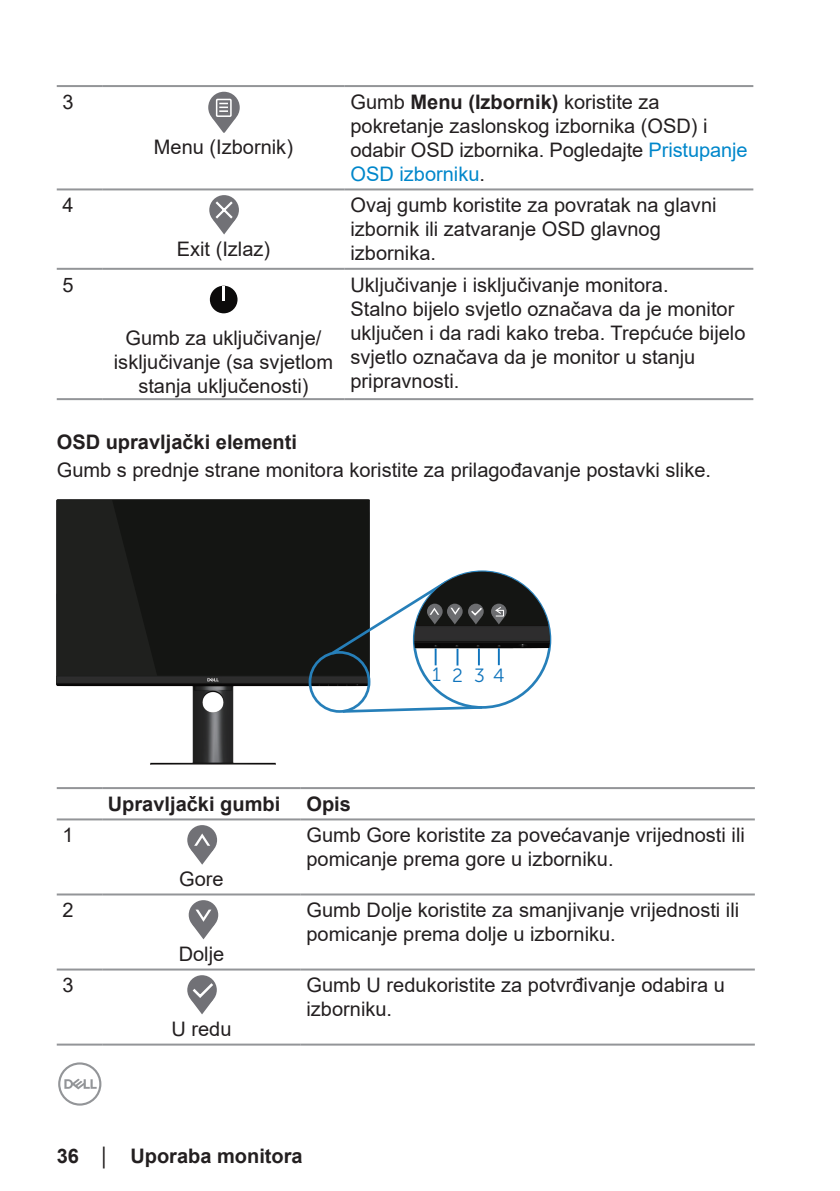
<style>
.page{position:relative;width:840px;height:1191px;background:#fff}
.page>*{position:absolute;margin:0;border:0;box-sizing:border-box;transform-origin:0 0}
.text{font:20px/24px "Arial";color:#231f20}
.Head3{font:700 20px "Arial";color:#231f20}
.text_bold{font:700 20px "Arial";color:#231f20}
.t1{font:19.2px "Museo Sans For Dell 300";color:#1074bc}
.s1{font-weight:700}
.s2{color:#0087cb}
.s3{font-weight:400;font-size:18px}
</style>
<div class="page">
<svg style="left:58px;top:1062px;width:43px;height:43px"></svg>
<hr style="left:57px;top:85px;width:45px;height:2px;background:#939598">
<hr style="left:57px;top:188px;width:45px;height:2px;background:#939598">
<hr style="left:57px;top:268px;width:45px;height:2px;background:#939598">
<hr style="left:57px;top:398px;width:45px;height:2px;background:#939598">
<hr style="left:102px;top:85px;width:242px;height:2px;background:#939598">
<hr style="left:344px;top:85px;width:409px;height:2px;background:#939598">
<hr style="left:102px;top:188px;width:242px;height:2px;background:#939598">
<hr style="left:344px;top:188px;width:409px;height:2px;background:#939598">
<hr style="left:102px;top:268px;width:242px;height:2px;background:#939598">
<hr style="left:344px;top:268px;width:409px;height:2px;background:#939598">
<hr style="left:102px;top:398px;width:242px;height:2px;background:#939598">
<hr style="left:344px;top:398px;width:409px;height:2px;background:#939598">
<div style="left:208px;top:92px;width:31px;height:31px;background:#717176;border-radius:50%"></div>
<svg style="left:212px;top:99px;width:24px;height:34px"></svg>
<svg style="left:209px;top:195px;width:30px;height:30px"></svg>
<svg style="left:213px;top:199px;width:22px;height:35px"></svg>
<div style="left:210px;top:286px;width:27px;height:27px;background:#0c0b0b;border-radius:50%"></div>
<hr style="left:222px;top:286px;width:3px;height:15px;background:#fff">
<img style="left:57px;top:499px;width:313px;height:265px">
<div style="left:57px;top:500px;width:312px;height:175px;background:#1f201e"></div>
<svg style="left:113px;top:500px;width:256px;height:175px;fill:#141513"></svg>
<div style="left:308px;top:651px;width:62px;height:62px;border:3px solid #267fb9;border-radius:50%"></div>
<svg style="left:340px;top:704px;width:144px;height:10px"></svg>
<img style="left:414px;top:572px;width:135px;height:135px;border-radius:68px">
<svg style="left:328px;top:572px;width:221px;height:93px"></svg>
<hr style="left:57px;top:787px;width:45px;height:2px;background:#939598">
<hr style="left:102px;top:787px;width:198px;height:2px;background:#939598">
<hr style="left:300px;top:787px;width:454px;height:2px;background:#939598">
<hr style="left:57px;top:818px;width:45px;height:2px;background:#939598">
<hr style="left:102px;top:818px;width:198px;height:2px;background:#939598">
<hr style="left:300px;top:818px;width:454px;height:2px;background:#939598">
<hr style="left:57px;top:893px;width:45px;height:2px;background:#939598">
<hr style="left:102px;top:893px;width:198px;height:2px;background:#939598">
<hr style="left:300px;top:893px;width:454px;height:2px;background:#939598">
<hr style="left:57px;top:968px;width:45px;height:2px;background:#939598">
<hr style="left:102px;top:968px;width:198px;height:2px;background:#939598">
<hr style="left:300px;top:968px;width:454px;height:2px;background:#939598">
<hr style="left:57px;top:1043px;width:45px;height:2px;background:#939598">
<hr style="left:102px;top:1043px;width:198px;height:2px;background:#939598">
<hr style="left:300px;top:1043px;width:454px;height:2px;background:#939598">
<div style="left:187px;top:825px;width:30px;height:30px;background:#717176;border-radius:50%"></div>
<svg style="left:191px;top:833px;width:22px;height:31px"></svg>
<div style="left:189px;top:900px;width:29px;height:29px;background:#717176;border-radius:50%"></div>
<svg style="left:192px;top:909px;width:23px;height:30px"></svg>
<svg style="left:187px;top:975px;width:30px;height:29px"></svg>
<svg style="left:190px;top:980px;width:26px;height:34px"></svg>
<p class="text" style="left:62px;top:90px;width:13px">3</p>
<p class="text" style="left:154px;top:135px;width:140px">Menu (Izbornik)</p>
<p class="text" style="left:350px;top:90px;width:398px">Gumb <span class="s1">Menu (Izbornik)</span> koristite za pokretanje zaslonskog izbornika (OSD) i odabir OSD izbornika. Pogledajte <span class="s2">Pristupanje OSD izborniku</span>.</p>
<p class="text" style="left:62px;top:193px;width:13px">4</p>
<p class="text" style="left:177px;top:237px;width:95px">Exit (Izlaz)</p>
<p class="text" style="left:350px;top:193px;width:367px">Ovaj gumb koristite za povratak na glavni izbornik ili zatvaranje OSD glavnog izbornika.</p>
<p class="text" style="left:62px;top:272px;width:13px">5</p>
<p class="text" style="left:114px;top:326px;width:220px;text-align:center">Gumb za uključivanje/ isključivanje (sa svjetlom stanja uključenosti)</p>
<p class="text" style="left:350px;top:272px;width:319px">Uključivanje i isključivanje monitora.</p>
<p class="text" style="left:350px;top:296px;width:396px">Stalno bijelo svjetlo označava da je monitor uključen i da radi kako treba. Trepćuće bijelo svjetlo označava da je monitor u stanju pripravnosti.</p>
<p class="Head3" style="left:57px;top:427px;width:242px">OSD upravljački elementi</p>
<p class="text" style="left:57px;top:458px;width:655px">Gumb s prednje strane monitora koristite za prilagođavanje postavki slike.</p>
<p class="t1" style="left:432px;top:664px;width:74px">1234</p>
<p class="text_bold" style="left:108px;top:790px;width:174px">Upravljački gumbi</p>
<p class="text_bold" style="left:306px;top:790px;width:46px">Opis</p>
<p class="text" style="left:62px;top:823px;width:13px">1</p>
<p class="text" style="left:179px;top:867px;width:46px">Gore</p>
<p class="text" style="left:306px;top:823px;width:439px">Gumb Gore koristite za povećavanje vrijednosti ili pomicanje prema gore u izborniku.</p>
<p class="text" style="left:62px;top:898px;width:13px">2</p>
<p class="text" style="left:178px;top:942px;width:47px">Dolje</p>
<p class="text" style="left:306px;top:898px;width:434px">Gumb Dolje koristite za smanjivanje vrijednosti ili pomicanje prema dolje u izborniku.</p>
<p class="text" style="left:62px;top:973px;width:13px">3</p>
<p class="text" style="left:306px;top:973px;width:419px">Gumb U redukoristite za potvrđivanje odabira u izborniku.</p>
<p class="text" style="left:171px;top:1017px;width:62px">U redu</p>
<p class="Head3" style="left:57px;top:1141px;width:247px">36 <span class="s3">│</span> Uporaba monitora</p>
</div>
